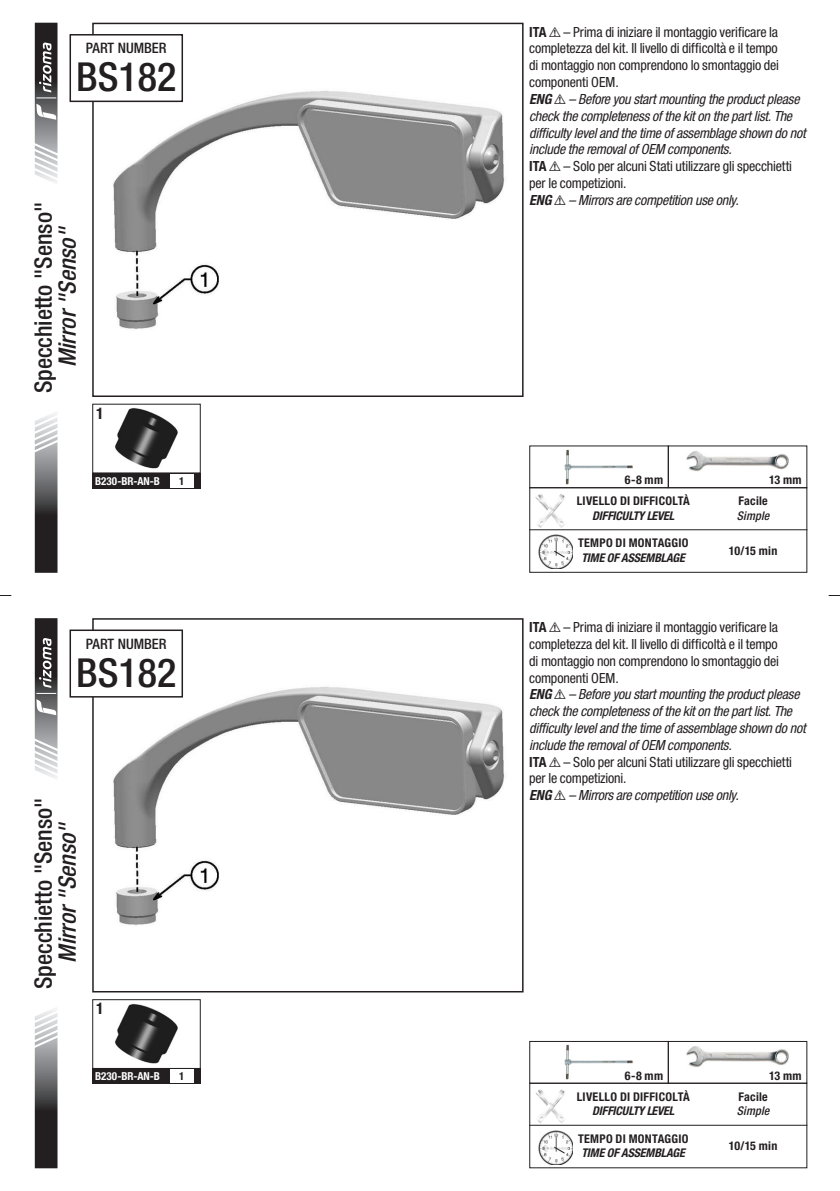
<style>
.page{position:relative;width:840px;height:1191px;background:#fff}
.page>*{position:absolute;margin:0;border:0;box-sizing:border-box;transform-origin:0 0}
.IMG_TOP{font:500 condensed 40px "Helvetica Neue LT Std";color:#231f20}
.IMG_BOTTOM{font:500 condensed 40px "Helvetica Neue LT Std";color:#231f20}
.IMG_TOP-2{font:500 condensed 24px/24px "Helvetica Neue LT Std";color:#231f20;text-align:center}
.IMG_BOTTOM-2{font:500 condensed 24px/24px "Helvetica Neue LT Std";color:#231f20;text-align:center}
.IMG_TOP-3{font:700 condensed 16px "Helvetica Neue LT Std";color:#231f20}
.IMG_BOTTOM-3{font:700 condensed 16px "Helvetica Neue LT Std";color:#231f20}
.IMG_TOP-4{font:500 condensed 14.4px "Helvetica Neue LT Std";color:#231f20}
.IMG_BOTTOM-4{font:500 condensed 14.4px "Helvetica Neue LT Std";color:#231f20}
.IMG_TOP-5{font:condensed 14px/16.8px "Helvetica Neue LT Std";letter-spacing:-.015em;color:#231f20}
.IMG_BOTTOM-5{font:condensed 14px/16.8px "Helvetica Neue LT Std";letter-spacing:-.015em;color:#231f20}
.IMG_TOP-6{font:700 condensed 12px/14.4px "Helvetica Neue LT Std";letter-spacing:.025em;color:#231f20}
.IMG_BOTTOM-6{font:700 condensed 12px/14.4px "Helvetica Neue LT Std";letter-spacing:.025em;color:#231f20}
.IMG_TOP-7{font:700 condensed 11px "Helvetica Neue LT Std";letter-spacing:.005em;color:#fff}
.IMG_BOTTOM-7{font:700 condensed 11px "Helvetica Neue LT Std";letter-spacing:.005em;color:#fff}
.IMG_TOP-8{font:700 condensed 11px "Helvetica Neue LT Std";color:#231f20}
.IMG_BOTTOM-8{font:700 condensed 11px "Helvetica Neue LT Std";color:#231f20}
.s1{font-style:italic}
.s2{font-weight:700}
.s3{font-family:"Hazard";font-stretch:normal}
.s4{font-weight:700;font-style:italic}
.s5{font-weight:500;font-style:italic}
</style>
<div class="page">
<div style="left:92px;top:23px;width:431px;height:374px;border:2px solid #231f20"></div>
<img style="left:99px;top:91px;width:406px;height:238px">
<div style="left:529px;top:487px;width:277px;height:86px;border:1px solid #231f20"></div>
<hr style="left:529px;top:529px;width:277px;height:1px;background:#231f20">
<img style="left:535px;top:493px;width:30px;height:35px">
<img style="left:538px;top:535px;width:33px;height:34px">
<img style="left:564px;top:449px;width:68px;height:35px">
<div style="left:529px;top:445px;width:139px;height:43px;border:1px solid #231f20"></div>
<img style="left:686px;top:451px;width:103px;height:21px">
<div style="left:667px;top:445px;width:139px;height:43px;border:1px solid #231f20"></div>
<svg style="left:34px;top:413px;width:24px;height:160px"></svg>
<svg style="left:34px;top:23px;width:24px;height:160px"></svg>
<img style="left:115px;top:408px;width:63px;height:61px">
<div style="left:92px;top:404px;width:109px;height:69px;border:1px solid #231f20"></div>
<div style="left:92px;top:473px;width:109px;height:16px;background:#231f20"></div>
<div style="left:170px;top:474px;width:23px;height:13px;background:#fff"></div>
<div style="left:70px;top:35px;width:112px;height:66px;background:#fff"></div>
<div style="left:69px;top:34px;width:114px;height:68px;border:2px solid #231f20"></div>
<div style="left:92px;top:618px;width:431px;height:374px;border:2px solid #231f20"></div>
<img style="left:99px;top:687px;width:406px;height:238px">
<div style="left:529px;top:1082px;width:277px;height:86px;border:1px solid #231f20"></div>
<hr style="left:529px;top:1124px;width:277px;height:1px;background:#231f20">
<img style="left:535px;top:1089px;width:30px;height:34px">
<img style="left:538px;top:1130px;width:33px;height:34px">
<img style="left:564px;top:1044px;width:68px;height:35px">
<div style="left:529px;top:1041px;width:139px;height:42px;border:1px solid #231f20"></div>
<img style="left:686px;top:1046px;width:103px;height:21px">
<div style="left:667px;top:1041px;width:139px;height:42px;border:1px solid #231f20"></div>
<svg style="left:34px;top:1009px;width:24px;height:159px"></svg>
<svg style="left:34px;top:618px;width:24px;height:161px"></svg>
<img style="left:115px;top:1003px;width:63px;height:61px">
<div style="left:92px;top:999px;width:109px;height:70px;border:1px solid #231f20"></div>
<div style="left:92px;top:1068px;width:109px;height:16px;background:#231f20"></div>
<div style="left:170px;top:1069px;width:23px;height:14px;background:#fff"></div>
<div style="left:70px;top:630px;width:112px;height:67px;background:#fff"></div>
<div style="left:69px;top:629px;width:114px;height:68px;border:2px solid #231f20"></div>
<p class="IMG_TOP-4" style="left:86px;top:39px;width:82px">PART NUMBER</p>
<p class="IMG_TOP" style="left:76px;top:53px;width:101px">BS182</p>
<p class="IMG_TOP-2" style="left:31px;top:393px;width:193px;rotate:-90deg">Specchietto "Senso"<br><span class="s1">Mirror "Senso"</span></p>
<p class="IMG_TOP-3" style="left:96px;top:403px;width:9px">1</p>
<p class="IMG_TOP-7" style="left:95px;top:474px;width:66px">B230-BR-AN-B</p>
<p class="IMG_TOP-8" style="left:179px;top:474px;width:7px">1</p>
<p class="IMG_BOTTOM-4" style="left:86px;top:635px;width:82px">PART NUMBER</p>
<p class="IMG_BOTTOM" style="left:76px;top:649px;width:101px">BS182</p>
<p class="IMG_BOTTOM-2" style="left:31px;top:989px;width:193px;rotate:-90deg">Specchietto "Senso"<br><span class="s1">Mirror "Senso"</span></p>
<p class="IMG_BOTTOM-3" style="left:96px;top:998px;width:9px">1</p>
<p class="IMG_BOTTOM-7" style="left:95px;top:1069px;width:66px">B230-BR-AN-B</p>
<p class="IMG_BOTTOM-8" style="left:179px;top:1069px;width:7px">1</p>
<p class="IMG_TOP-5" style="left:529px;top:23px;width:278px"><span class="s2">ITA</span> <span class="s3">!</span> – Prima di iniziare il montaggio verificare la completezza del kit. Il livello di difficoltà e il tempo<br>di montaggio non comprendono lo smontaggio dei componenti OEM.<br><span class="s4">ENG</span> <span class="s3">!</span> <span class="s1">– Before you start mounting the product please check the completeness of the kit on the part list. The difficulty level and the time of assemblage shown do not include the removal of OEM components.<br></span><span class="s2">ITA</span> <span class="s3">!</span> – Solo per alcuni Stati utilizzare gli specchietti per le competizioni.<br><span class="s4">ENG</span> <span class="s3">!</span> <span class="s1">– Mirrors are competition use only.</span></p>
<p class="IMG_TOP-6" style="left:624px;top:472px;width:40px">6-8 mm</p>
<p class="IMG_TOP-6" style="left:768px;top:472px;width:34px">13 mm</p>
<p class="IMG_TOP-6" style="left:576px;top:494px;width:115px;text-align:center">LIVELLO DI DIFFICOLTÀ<br><span class="s1">DIFFICULTY LEVEL</span></p>
<p class="IMG_TOP-6" style="left:736px;top:494px;width:34px">Facile<br><span class="s5">Simple</span></p>
<p class="IMG_TOP-6" style="left:578px;top:536px;width:112px">TEMPO DI MONTAGGIO<br><span class="s1">TIME OF ASSEMBLAGE</span></p>
<p class="IMG_TOP-6" style="left:728px;top:543px;width:50px">10/15 min</p>
<p class="IMG_BOTTOM-5" style="left:529px;top:619px;width:278px"><span class="s2">ITA</span> <span class="s3">!</span> – Prima di iniziare il montaggio verificare la completezza del kit. Il livello di difficoltà e il tempo<br>di montaggio non comprendono lo smontaggio dei componenti OEM.<br><span class="s4">ENG</span> <span class="s3">!</span> <span class="s1">– Before you start mounting the product please check the completeness of the kit on the part list. The difficulty level and the time of assemblage shown do not include the removal of OEM components.<br></span><span class="s2">ITA</span> <span class="s3">!</span> – Solo per alcuni Stati utilizzare gli specchietti per le competizioni.<br><span class="s4">ENG</span> <span class="s3">!</span> <span class="s1">– Mirrors are competition use only.</span></p>
<p class="IMG_BOTTOM-6" style="left:624px;top:1068px;width:40px">6-8 mm</p>
<p class="IMG_BOTTOM-6" style="left:768px;top:1068px;width:34px">13 mm</p>
<p class="IMG_BOTTOM-6" style="left:576px;top:1089px;width:115px;text-align:center">LIVELLO DI DIFFICOLTÀ<br><span class="s1">DIFFICULTY LEVEL</span></p>
<p class="IMG_BOTTOM-6" style="left:736px;top:1089px;width:34px">Facile<br><span class="s5">Simple</span></p>
<p class="IMG_BOTTOM-6" style="left:578px;top:1131px;width:112px">TEMPO DI MONTAGGIO<br><span class="s1">TIME OF ASSEMBLAGE</span></p>
<p class="IMG_BOTTOM-6" style="left:728px;top:1138px;width:50px">10/15 min</p>
</div>
